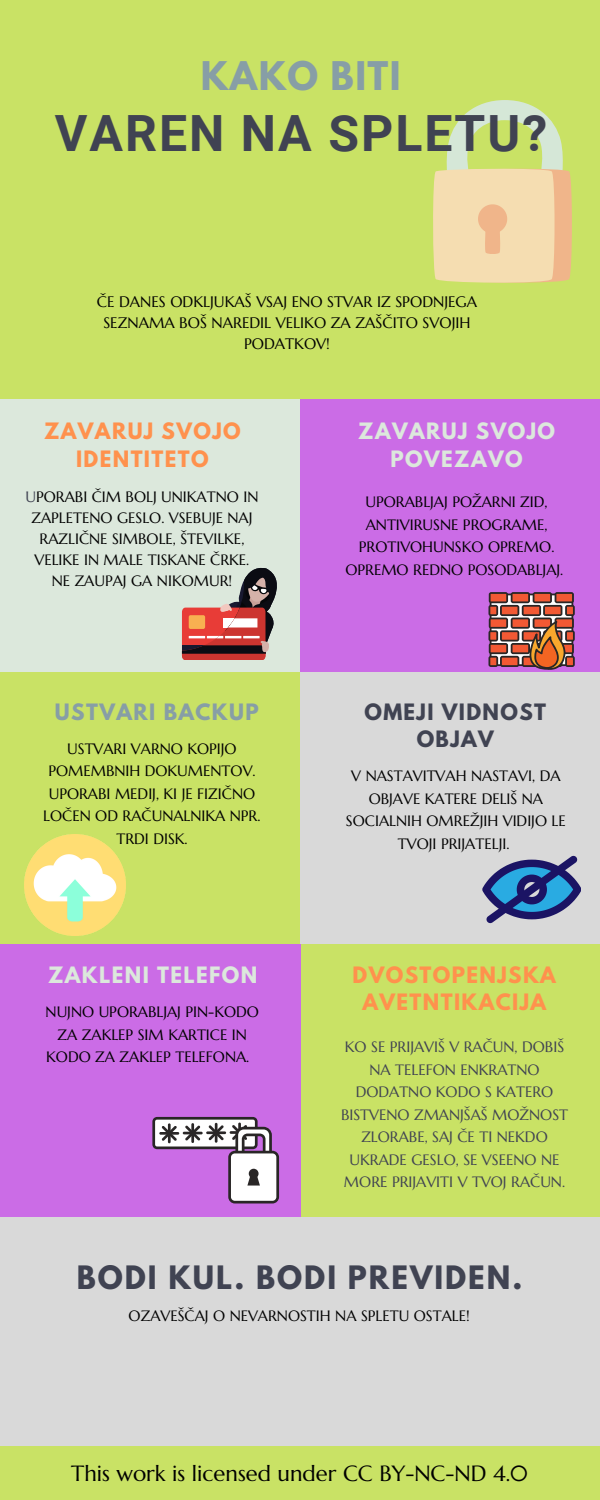
<style>
.page{position:relative;width:600px;height:1500px;background:#c9e265}
.page>*{position:absolute;margin:0;border:0;box-sizing:border-box;transform-origin:0 0}
.t1{font:700 50px "Roboto";letter-spacing:.04em;color:#404352}
.t2{font:700 35px "League Spartan";letter-spacing:.04em;color:#879ea6}
.t3{font:700 28.6px "League Spartan";letter-spacing:.07em;color:#404352}
.t4{font:22px "Marcellus";color:#000}
.t5{font:700 20px/27.8px "League Spartan";letter-spacing:.07em;color:#ff914d;text-align:center}
.t6{font:700 20px/27.8px "League Spartan";letter-spacing:.07em;color:#dce8dc;text-align:center}
.t7{font:700 20px/27.8px "League Spartan";letter-spacing:.07em;color:#404352;text-align:center}
.t8{font:700 20px "League Spartan";letter-spacing:.07em;color:#879ea6}
.t9{font:15.2px/21.1px "Marcellus";color:#000;text-align:center}
.t10{font:15px/22.5px "Marcellus";color:#000;text-align:center}
.t11{font:15px/22.5px "Marcellus";color:#404352;text-align:center}
.s1{color:#404352}
</style>
<div class="page">
<div style="left:301px;top:672px;width:299px;height:273px;background:#d9d9d9"></div>
<div style="left:0;top:399px;width:574px;height:273px;background:#dce8dc"></div>
<div style="left:169px;top:944px;width:431px;height:273px;background:#c9e265"></div>
<div style="left:301px;top:399px;width:299px;height:273px;background:#cb6ce6"></div>
<div style="left:0;top:944px;width:301px;height:273px;background:#cb6ce6"></div>
<div style="left:0;top:1217px;width:600px;height:229px;background:#d9d9d9"></div>
<svg style="left:433px;top:100px;width:139px;height:183px"></svg>
<svg style="left:182px;top:567px;width:95px;height:93px"></svg>
<svg style="left:488px;top:592px;width:87px;height:78px;background:#aa6555"></svg>
<img style="left:25px;top:835px;width:101px;height:101px">
<svg style="left:482px;top:856px;width:99px;height:68px"></svg>
<svg style="left:152px;top:1117px;width:127px;height:87px"></svg>
<p class="t2" style="left:201px;top:59px;width:201px">KAKO BITI</p>
<p class="t1" style="left:55px;top:105px;width:494px">VAREN NA SPLETU?</p>
<p class="t9" style="left:97px;top:291px;width:382px">ČE DANES ODKLJUKAŠ VSAJ ENO STVAR IZ SPODNJEGA<br>SEZNAMA BOŠ NAREDIL VELIKO ZA ZAŠČITO SVOJIH<br>PODATKOV!</p>
<p class="t5" style="left:44px;top:419px;width:198px">ZAVARUJ SVOJO<br>IDENTITETO</p>
<p class="t10" style="left:25px;top:486px;width:234px;line-height:21px"><span class="s1">U</span>PORABI ČIM BOLJ UNIKATNO IN<br>ZAPLETENO GESLO. VSEBUJE NAJ<br>RAZLIČNE SIMBOLE, ŠTEVILKE,<br>VELIKE IN MALE TISKANE ČRKE.<br>NE ZAUPAJ GA NIKOMUR!</p>
<p class="t8" style="left:55px;top:702px;width:205px">USTVARI BACKUP</p>
<p class="t10" style="left:43px;top:737px;width:219px">USTVARI VARNO KOPIJO<br>POMEMBNIH DOKUMENTOV.<br>UPORABI MEDIJ, KI JE FIZIČNO<br>LOČEN OD RAČUNALNIKA NPR.<br>TRDI DISK.</p>
<p class="t6" style="left:48px;top:963px;width:211px">ZAKLENI TELEFON</p>
<p class="t10" style="left:46px;top:1001px;width:215px">NUJNO UPORABLJAJ PIN-KODO<br>ZA ZAKLEP SIM KARTICE IN<br>KODO ZA ZAKLEP TELEFONA.</p>
<p class="t6" style="left:358px;top:419px;width:198px">ZAVARUJ SVOJO<br>POVEZAVO</p>
<p class="t10" style="left:345px;top:491px;width:219px">UPORABLJAJ POŽARNI ZID,<br>ANTIVIRUSNE PROGRAME,<br>PROTIVOHUNSKO OPREMO.<br>OPREMO REDNO POSODABLJAJ.</p>
<p class="t7" style="left:364px;top:700px;width:183px">OMEJI VIDNOST<br>OBJAV</p>
<p class="t10" style="left:346px;top:765px;width:221px">V NASTAVITVAH NASTAVI, DA<br>OBJAVE KATERE DELIŠ NA<br>SOCIALNIH OMREŽJIH VIDIJO LE<br>TVOJI PRIJATELJI.</p>
<p class="t5" style="left:353px;top:963px;width:205px">DVOSTOPENJSKA<br>AVETNTIKACIJA</p>
<p class="t11" style="left:341px;top:1036px;width:229px">KO SE PRIJAVIŠ V RAČUN, DOBIŠ<br>NA TELEFON ENKRATNO<br>DODATNO KODO S KATERO<br>BISTVENO ZMANJŠAŠ MOŽNOST<br>ZLORABE, SAJ ČE TI NEKDO<br>UKRADE GESLO, SE VSEENO NE<br>MORE PRIJAVITI V TVOJ RAČUN.</p>
<p class="t3" style="left:77px;top:1263px;width:447px">BODI KUL. BODI PREVIDEN.</p>
<p class="t10" style="left:129px;top:1304px;width:343px">OZAVEŠČAJ O NEVARNOSTIH NA SPLETU OSTALE!</p>
<p class="t4" style="left:71px;top:1460px;width:458px">This work is licensed under CC BY-NC-ND 4.0</p>
</div>
